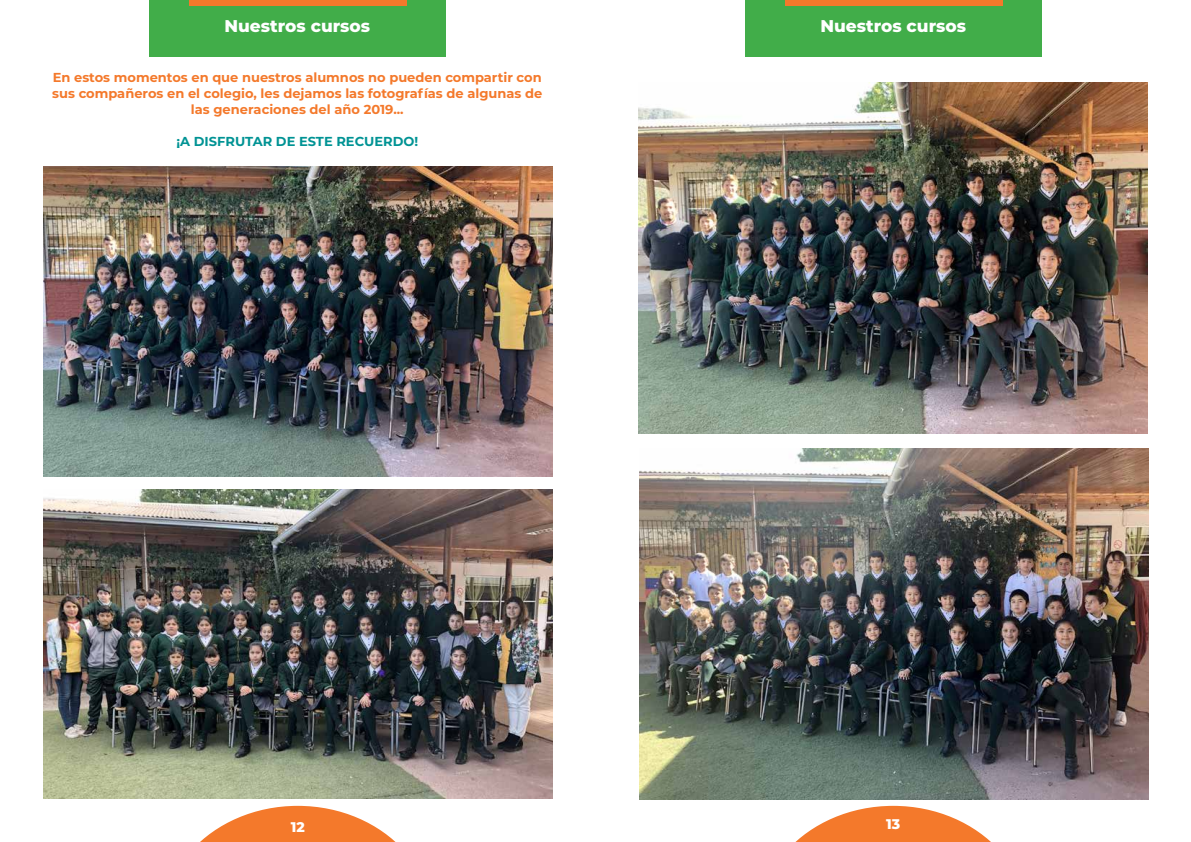
<style>
.page{position:relative;width:1191px;height:842px;background:#fff}
.page>*{position:absolute;margin:0;border:0;box-sizing:border-box;transform-origin:0 0}
.t1{font:800 17px "Montserrat";color:#fff}
.t2{font:800 14px "Montserrat";color:#fff}
.t3{font:700 13px/16px "Montserrat";color:#f4792b;text-align:center}
.t4{font:700 13px "Montserrat";color:#009394}
</style>
<div class="page">
<svg style="left:200px;top:806px;width:196px;height:36px"></svg>
<svg style="left:795px;top:806px;width:196px;height:36px"></svg>
<div style="left:149px;top:0;width:296px;height:57px;background:#41ad49"></div>
<div style="left:745px;top:0;width:296px;height:57px;background:#41ad49"></div>
<div style="left:189px;top:0;width:217px;height:5px;background:#f4792b"></div>
<div style="left:785px;top:0;width:217px;height:5px;background:#f4792b"></div>
<img style="left:43px;top:167px;width:509px;height:309px">
<img style="left:638px;top:83px;width:510px;height:350px">
<img style="left:43px;top:489px;width:509px;height:310px">
<img style="left:639px;top:449px;width:509px;height:350px">
<h1 class="t1" style="left:224px;top:14px;width:147px">Nuestros cursos</h1>
<h1 class="t1" style="left:820px;top:14px;width:147px">Nuestros cursos</h1>
<p class="t3" style="left:52px;top:69px;width:491px">En estos momentos en que nuestros alumnos no pueden compartir con sus compañeros en el colegio, les dejamos las fotografías de algunas de las generaciones del año 2019...</p>
<p class="t4" style="left:176px;top:132px;width:27px">¡A disfr</p>
<p class="t4" style="left:235px;top:132px;width:20px">utar</p>
<p class="t4" style="left:276px;top:132px;width:33px">de este</p>
<p class="t4" style="left:336px;top:132px;width:10px">rec</p>
<p class="t4" style="left:364px;top:132px;width:21px">uerdo</p>
<p class="t4" style="left:414px;top:132px;width:5px">!</p>
<p class="t2" style="left:291px;top:816px;width:16px">12</p>
<p class="t2" style="left:886px;top:814px;width:16px">13</p>
</div>
